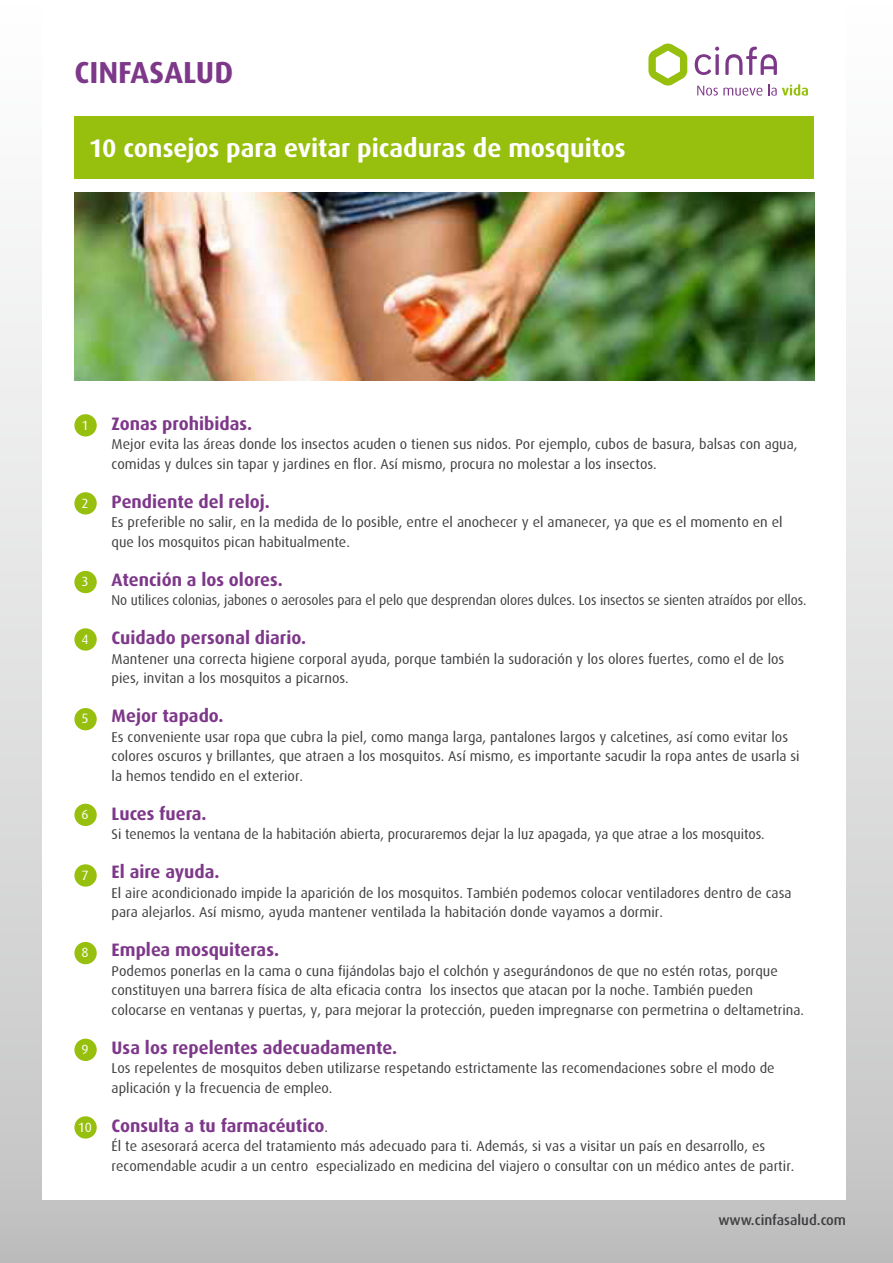
<style>
.page{position:relative;width:893px;height:1263px;background:#fff}
.page>*{position:absolute;margin:0;border:0;box-sizing:border-box;transform-origin:0 0}
.t1{font:700 30.45px "Dax";color:#7e388a}
.t2{font:700 25.5px "Dax";letter-spacing:-.005em;color:#fff}
.t3{font:700 18px "Dax";color:#7e388a}
.t4{font:14.25px/19.5px "Dax";color:#3e3d40}
.t5{font:14.25px "Dax";color:#3e3d40;scale:.95 1}
.t6{font:500 14.25px "Dax";color:#3e3d40}
.t7{font:13.5px "Dax";color:#fff}
.s1{font-weight:400;font-size:14.25px;color:#3e3d40}
</style>
<div class="page">
<div style="left:0;top:0;width:893px;height:1263px;background:linear-gradient(to bottom,#fff,#c4c4c5)"></div>
<div style="left:43px;top:0;width:803px;height:1199px;background:#fff"></div>
<svg style="left:725px;top:47px;width:52px;height:28px"></svg>
<svg style="left:695px;top:47px;width:24px;height:28px"></svg>
<svg style="left:648px;top:44px;width:39px;height:42px"></svg>
<svg style="left:697px;top:86px;width:65px;height:10px"></svg>
<svg style="left:768px;top:84px;width:40px;height:12px"></svg>
<img style="left:74px;top:192px;width:740px;height:189px">
<div style="left:74px;top:414px;width:23px;height:22px;background:#97bf0d;border-radius:50%"></div>
<div style="left:74px;top:492px;width:23px;height:22px;background:#97bf0d;border-radius:50%"></div>
<div style="left:74px;top:571px;width:23px;height:22px;background:#97bf0d;border-radius:50%"></div>
<div style="left:74px;top:628px;width:23px;height:23px;background:#97bf0d;border-radius:50%"></div>
<div style="left:74px;top:708px;width:23px;height:22px;background:#97bf0d;border-radius:50%"></div>
<div style="left:74px;top:804px;width:23px;height:22px;background:#97bf0d;border-radius:50%"></div>
<div style="left:74px;top:864px;width:23px;height:23px;background:#97bf0d;border-radius:50%"></div>
<div style="left:74px;top:942px;width:23px;height:22px;background:#97bf0d;border-radius:50%"></div>
<div style="left:74px;top:1039px;width:23px;height:22px;background:#97bf0d;border-radius:50%"></div>
<div style="left:74px;top:1116px;width:23px;height:22px;background:#97bf0d;border-radius:50%"></div>
<div style="left:74px;top:117px;width:740px;height:62px;background:#97bf0d"></div>
<h1 class="t1" style="left:74px;top:55px;width:160px">CINFASALUD</h1>
<h2 class="t2" style="left:89px;top:134px;width:538px">10 consejos para evitar picaduras de mosquitos</h2>
<p class="t7" style="left:81px;top:417px;width:9px">1</p>
<p class="t7" style="left:81px;top:495px;width:9px">2</p>
<p class="t7" style="left:81px;top:574px;width:9px">3</p>
<p class="t7" style="left:81px;top:631px;width:9px">4</p>
<p class="t7" style="left:81px;top:711px;width:9px">5</p>
<p class="t7" style="left:81px;top:807px;width:9px">6</p>
<p class="t7" style="left:81px;top:867px;width:9px">7</p>
<p class="t7" style="left:81px;top:945px;width:9px">8</p>
<p class="t7" style="left:81px;top:1042px;width:9px">9</p>
<p class="t7" style="left:78px;top:1119px;width:16px">10</p>
<p class="t3" style="left:112px;top:413px;width:142px">Zonas prohibidas.</p>
<p class="t4" style="left:112px;top:435px;width:687px">Mejor evita las áreas donde los insectos acuden o tienen sus nidos. Por ejemplo, cubos de basura, balsas con agua, comidas y dulces sin tapar y jardines en flor. Así mismo, procura no molestar a los insectos.</p>
<p class="t3" style="left:112px;top:491px;width:160px">Pendiente del reloj.</p>
<p class="t4" style="left:112px;top:513px;width:673px">Es preferible no salir, en la medida de lo posible, entre el anochecer y el amanecer, ya que es el momento en el que los mosquitos pican habitualmente.</p>
<p class="t3" style="left:112px;top:569px;width:173px">Atención a los olores.</p>
<p class="t5" style="left:112px;top:592px;width:733px">No utilices colonias, jabones o aerosoles para el pelo que desprendan olores dulces. Los insectos se sienten atraídos por ellos.</p>
<p class="t3" style="left:112px;top:628px;width:196px">Cuidado personal diario.</p>
<p class="t4" style="left:112px;top:649px;width:674px">Mantener una correcta higiene corporal ayuda, porque también la sudoración y los olores fuertes, como el de los pies, invitan a los mosquitos a picarnos.</p>
<p class="t3" style="left:112px;top:706px;width:114px">Mejor tapado.</p>
<p class="t4" style="left:112px;top:727px;width:690px">Es conveniente usar ropa que cubra la piel, como manga larga, pantalones largos y calcetines, así como evitar los colores oscuros y brillantes, que atraen a los mosquitos. Así mismo, es importante sacudir la ropa antes de usarla si la hemos tendido en el exterior.</p>
<p class="t3" style="left:112px;top:803px;width:97px">Luces fuera.</p>
<p class="t4" style="left:112px;top:825px;width:655px">Si tenemos la ventana de la habitación abierta, procuraremos dejar la luz apagada, ya que atrae a los mosquitos.</p>
<p class="t3" style="left:112px;top:862px;width:109px">El aire ayuda.</p>
<p class="t4" style="left:112px;top:883px;width:681px">El aire acondicionado impide la aparición de los mosquitos. También podemos colocar ventiladores dentro de casa para alejarlos. Así mismo, ayuda mantener ventilada la habitación donde vayamos a dormir.</p>
<p class="t3" style="left:112px;top:940px;width:169px">Emplea mosquiteras.</p>
<p class="t4" style="left:112px;top:961px;width:694px">Podemos ponerlas en la cama o cuna fijándolas bajo el colchón y asegurándonos de que no estén rotas, porque constituyen una barrera física de alta eficacia contra los insectos que atacan por la noche. También pueden colocarse en ventanas y puertas, y, para mejorar la protección, pueden impregnarse con permetrina o deltametrina.</p>
<p class="t3" style="left:112px;top:1037px;width:287px">Usa los repelentes adecuadamente.</p>
<p class="t4" style="left:112px;top:1059px;width:665px">Los repelentes de mosquitos deben utilizarse respetando estrictamente las recomendaciones sobre el modo de aplicación y la frecuencia de empleo.</p>
<p class="t3" style="left:112px;top:1115px;width:218px">Consulta a tu farmacéutico<span class="s1">.</span></p>
<p class="t4" style="left:112px;top:1137px;width:684px">Él te asesorará acerca del tratamiento más adecuado para ti. Además, si vas a visitar un país en desarrollo, es recomendable acudir a un centro especializado en medicina del viajero o consultar con un médico antes de partir.</p>
<p class="t6" style="left:718px;top:1212px;width:129px">www.cinfasalud.com</p>
</div>
